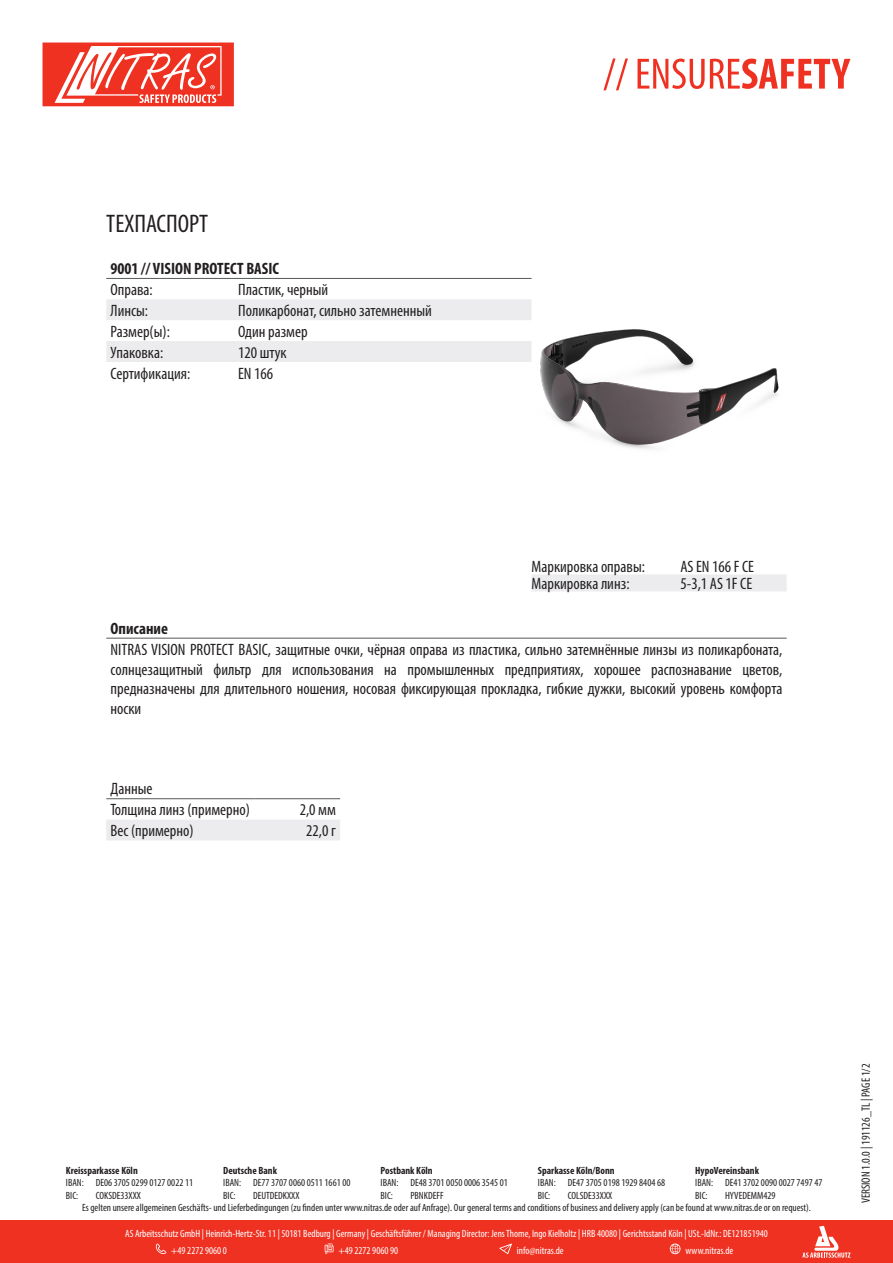
<style>
.page{position:relative;width:893px;height:1263px;background:#fff}
.page>*{position:absolute;margin:0;border:0;box-sizing:border-box;transform-origin:0 0}
.t1{font:condensed 25.5px "Myriad Pro";color:#231f20}
.t2{font:condensed 16.5px/19.8px "Myriad Pro";color:#231f20;text-align:justify}
.t3{font:700 condensed 16.5px "Myriad Pro";color:#231f20}
.t4{font:condensed 12px "Myriad Pro";color:#231f20}
.t5{font:condensed 10.5px/12.6px "Myriad Pro";color:#231f20}
.t6{font:condensed 10.5px/17px "Myriad Pro";color:#fff}
.t7{font:700 condensed 10.5px "Myriad Pro";color:#231f20}
</style>
<div class="page">
<svg style="left:603px;top:58px;width:247px;height:32px"></svg>
<svg style="left:43px;top:43px;width:191px;height:63px"></svg>
<div style="left:0;top:1220px;width:893px;height:43px;background:#ef3122"></div>
<svg style="left:802px;top:1226px;width:48px;height:32px"></svg>
<svg style="left:156px;top:1243px;width:10px;height:11px"></svg>
<svg style="left:325px;top:1243px;width:9px;height:11px"></svg>
<svg style="left:499px;top:1243px;width:13px;height:11px"></svg>
<svg style="left:670px;top:1243px;width:10px;height:11px"></svg>
<svg style="left:106px;top:299px;width:425px;height:63px"></svg>
<hr style="left:106px;top:278px;width:128px;height:1px;background:#57585a">
<hr style="left:234px;top:278px;width:297px;height:1px;background:#57585a">
<img style="left:531px;top:278px;width:248px;height:171px">
<div style="left:532px;top:574px;width:255px;height:17px;background:#ececee"></div>
<hr style="left:106px;top:638px;width:681px;height:1px;background:#57585a">
<svg style="left:106px;top:799px;width:234px;height:41px"></svg>
<hr style="left:106px;top:798px;width:149px;height:1px;background:#57585a">
<hr style="left:255px;top:798px;width:85px;height:1px;background:#57585a">
<p class="t1" style="left:106px;top:208px;width:103px">ТЕХПАСПОРТ</p>
<p class="t3" style="left:111px;top:258px;width:170px">9001 // VISION PROTECT BASIC</p>
<p class="t2" style="left:111px;top:279px;width:44px">Оправа:</p>
<p class="t2" style="left:238px;top:279px;width:92px">Пластик, черный</p>
<p class="t2" style="left:111px;top:300px;width:39px">Линсы:</p>
<p class="t2" style="left:238px;top:300px;width:195px">Поликарбонат, сильно затемненный</p>
<p class="t2" style="left:111px;top:321px;width:61px">Размер(ы):</p>
<p class="t2" style="left:238px;top:321px;width:71px">Один размер</p>
<p class="t2" style="left:111px;top:342px;width:54px">Упаковка:</p>
<p class="t2" style="left:238px;top:342px;width:50px">120 штук</p>
<p class="t2" style="left:111px;top:363px;width:81px">Сертификация:</p>
<p class="t2" style="left:238px;top:363px;width:37px">EN 166</p>
<p class="t2" style="left:531px;top:557px;width:115px">Маркировка оправы:</p>
<p class="t2" style="left:680px;top:557px;width:75px">AS EN 166 F CE</p>
<p class="t2" style="left:531px;top:574px;width:99px">Маркировка линз:</p>
<p class="t2" style="left:680px;top:574px;width:73px">5-3,1 AS 1F CE</p>
<p class="t3" style="left:111px;top:618px;width:59px">Описание</p>
<p class="t2" style="left:111px;top:639px;width:673px">NITRAS VISION PROTECT BASIC, защитные очки, чёрная оправа из пластика, сильно затемнённые линзы из поликарбоната, солнцезащитный фильтр для использования на промышленных предприятиях, хорошее распознавание цветов, предназначены для длительного ношения, носовая фиксирующая прокладка, гибкие дужки, высокий уровень комфорта носки</p>
<p class="t2" style="left:111px;top:779px;width:43px">Данные</p>
<p class="t2" style="left:111px;top:800px;width:141px">Толщина линз (примерно)</p>
<p class="t2" style="left:300px;top:800px;width:38px">2,0 мм</p>
<p class="t2" style="left:111px;top:821px;width:85px">Вес (примерно)</p>
<p class="t2" style="left:306px;top:821px;width:31px">22,0 г</p>
<p class="t7" style="left:66px;top:1164px;width:73px">Kreissparkasse Köln</p>
<p class="t7" style="left:223px;top:1164px;width:55px">Deutsche Bank</p>
<p class="t7" style="left:381px;top:1164px;width:54px">Postbank Köln</p>
<p class="t7" style="left:538px;top:1164px;width:78px">Sparkasse Köln/Bonn</p>
<p class="t7" style="left:695px;top:1164px;width:65px">HypoVereinsbank</p>
<p class="t5" style="left:66px;top:1176px;width:19px">IBAN:<br>BIC:</p>
<p class="t5" style="left:96px;top:1176px;width:99px">DE06 3705 0299 0127 0022 11<br>COKSDE33XXX</p>
<p class="t5" style="left:223px;top:1176px;width:19px">IBAN:<br>BIC:</p>
<p class="t5" style="left:253px;top:1176px;width:99px">DE77 3707 0060 0511 1661 00<br>DEUTDEDKXXX</p>
<p class="t5" style="left:381px;top:1176px;width:19px">IBAN:<br>BIC:</p>
<p class="t5" style="left:410px;top:1176px;width:99px">DE48 3701 0050 0006 3545 01<br>PBNKDEFF</p>
<p class="t5" style="left:538px;top:1176px;width:19px">IBAN:<br>BIC:</p>
<p class="t5" style="left:568px;top:1176px;width:99px">DE47 3705 0198 1929 8404 68<br>COLSDE33XXX</p>
<p class="t5" style="left:695px;top:1176px;width:19px">IBAN:<br>BIC:</p>
<p class="t5" style="left:725px;top:1176px;width:99px">DE41 3702 0090 0027 7497 47</p>
<p class="t5" style="left:725px;top:1189px;width:52px">HYVEDEMM429</p>
<p class="t5" style="left:82px;top:1201px;width:730px">Es gelten unsere allgemeinen Geschäfts- und Lieferbedingungen (zu finden unter www.nitras.de oder auf Anfrage). Our general terms and conditions of business and delivery apply (can be found at www.nitras.de or on request).</p>
<p class="t6" style="left:171px;top:1225px;width:598px;text-indent:-46px">AS Arbeitsschutz GmbH | Heinrich-Hertz-Str. 11 | 50181 Bedburg | Germany | Geschäftsführer / Managing Director: Jens Thome, Ingo Kielholtz | HRB 40080 | Gerichtsstand Köln | USt.-IdNr.: DE121851940 +49 2272 9060 0</p>
<p class="t6" style="left:338px;top:1242px;width:61px">+49 2272 9060 90</p>
<p class="t6" style="left:517px;top:1242px;width:48px">info@nitras.de</p>
<p class="t6" style="left:685px;top:1242px;width:49px">www.nitras.de</p>
<p class="t4" style="left:859px;top:1203px;width:141px;rotate:-90deg">VERSION 1.0.0 | 191126_TL | PAGE 1/2</p>
</div>
